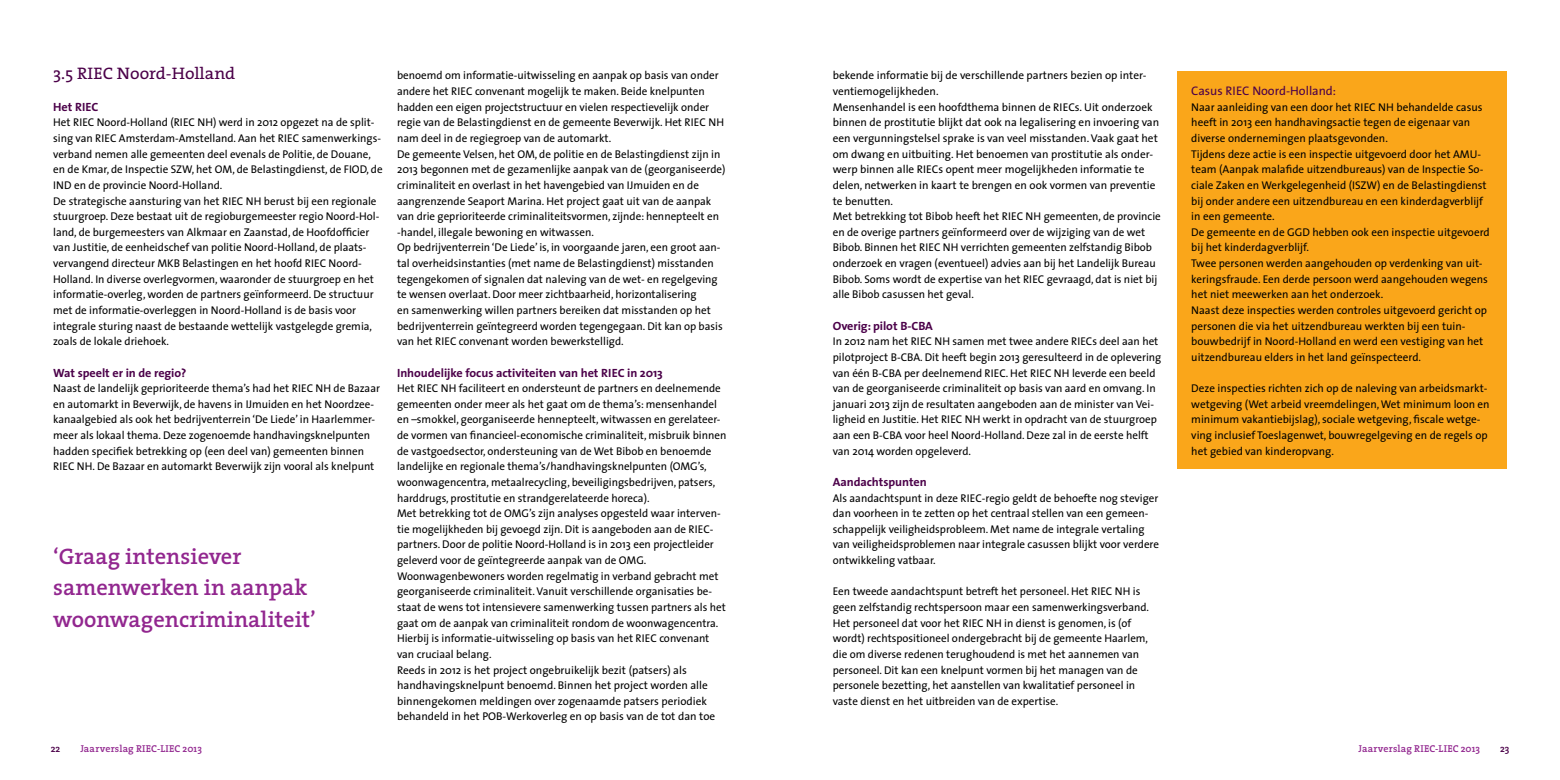
<style>
.page{position:relative;width:1560px;height:780px;background:#fff}
.page>*{position:absolute;margin:0;border:0;box-sizing:border-box;transform-origin:0 0}
.t1{font:600 22.5px/31.2px "The Serif";color:#92278f}
.t2{font:16.75px "The Serif";color:#4b0049;scale:1.05 1}
.t3{font:12.5px "The Sans";color:#4b0049}
.t4{font:700 12px "The Sans";letter-spacing:-.005em;color:#4b0049}
.t5{font:11.25px/15.6px "The Sans";color:#000}
.t6{font:600 10px "The Serif";letter-spacing:.01em;color:#92278f}
.t7{font:600 10px "The Serif";color:#4b0049}
</style>
<div class="page">
<div style="left:1176px;top:72px;width:330px;height:397px;background:#faa61a"></div>
<h2 class="t2" style="left:53px;top:60px;width:175px">3.5 RIEC Noord-Holland</h2>
<p class="t4" style="left:53px;top:97px;width:47px">Het RIEC</p>
<p class="t5" style="left:53px;top:114px;width:331px">Het RIEC Noord-Holland (RIEC NH) werd in 2012 opgezet na de split&shy;sing van RIEC Amsterdam-Amstelland. Aan het RIEC samenwerkings&shy;verband nemen alle gemeenten deel evenals de Politie, de Douane, en de Kmar, de Inspectie SZW, het OM, de Belastingdienst, de FIOD, de IND en de provincie Noord-Holland.<br>De strategische aansturing van het RIEC NH berust bij een regionale stuurgroep. Deze bestaat uit de regioburgemeester regio Noord-Hol&shy;land, de burgemeesters van Alkmaar en Zaanstad, de Hoofdofficier van Justitie, de eenheidschef van politie Noord-Holland, de plaats&shy;vervangend directeur MKB Belastingen en het hoofd RIEC Noord-Holland. In diverse overlegvormen, waaronder de stuurgroep en het informatie-overleg, worden de partners geïnformeerd. De structuur met de informatie-overleggen in Noord-Holland is de basis voor integrale sturing naast de bestaande wettelijk vastgelegde gremia, zoals de lokale driehoek.</p>
<p class="t4" style="left:53px;top:362px;width:135px">Wat speelt er in de regio?</p>
<p class="t5" style="left:53px;top:380px;width:328px">Naast de landelijk geprioriteerde thema’s had het RIEC NH de Bazaar en automarkt in Beverwijk, de havens in IJmuiden en het Noordzee&shy;kanaalgebied als ook het bedrijventerrein ‘De Liede’ in Haarlemmer&shy;meer als lokaal thema. Deze zogenoemde handhavingsknelpunten hadden specifiek betrekking op (een deel van) gemeenten binnen RIEC NH. De Bazaar en automarkt Beverwijk zijn vooral als knelpunt</p>
<h1 class="t1" style="left:53px;top:540px;width:264px">‘Graag intensiever samenwerken in aanpak woonwagencriminaliteit’</h1>
<p class="t5" style="left:397px;top:67px;width:330px">benoemd om informatie-uitwisseling en aanpak op basis van onder andere het RIEC convenant mogelijk te maken. Beide knelpunten hadden een eigen projectstructuur en vielen respectievelijk onder regie van de Belastingdienst en de gemeente Beverwijk. Het RIEC NH nam deel in de regiegroep van de automarkt.<br>De gemeente Velsen, het OM, de politie en de Belastingdienst zijn in 2013 begonnen met de gezamenlijke aanpak van de (georganiseerde) criminaliteit en overlast in het havengebied van IJmuiden en de aangrenzende Seaport Marina. Het project gaat uit van de aanpak van drie geprioriteerde criminaliteitsvormen, zijnde: hennepteelt en -handel, illegale bewoning en witwassen.<br>Op bedrijventerrein ‘De Liede’ is, in voorgaande jaren, een groot aan&shy;tal overheidsinstanties (met name de Belastingdienst) misstanden tegengekomen of signalen dat naleving van de wet- en regelgeving te wensen overlaat. Door meer zichtbaarheid, horizontalisering<br>en samenwerking willen partners bereiken dat misstanden op het bedrijventerrein geïntegreerd worden tegengegaan. Dit kan op basis van het RIEC convenant worden bewerkstelligd.</p>
<p class="t4" style="left:397px;top:362px;width:267px">Inhoudelijke focus activiteiten van het RIEC in 2013</p>
<p class="t5" style="left:397px;top:380px;width:331px">Het RIEC NH faciliteert en ondersteunt de partners en deelnemende gemeenten onder meer als het gaat om de thema’s: mensenhandel en –smokkel, georganiseerde hennepteelt, witwassen en gerelateer&shy;de vormen van financieel-economische criminaliteit, misbruik binnen de vastgoedsector, ondersteuning van de Wet Bibob en benoemde landelijke en regionale thema’s/handhavingsknelpunten (OMG’s, woonwagencentra, metaalrecycling, beveiligingsbedrijven, patsers, harddrugs, prostitutie en strandgerelateerde horeca).<br>Met betrekking tot de OMG’s zijn analyses opgesteld waar interven&shy;tie mogelijkheden bij gevoegd zijn. Dit is aangeboden aan de RIEC&shy;partners. Door de politie Noord-Holland is in 2013 een projectleider geleverd voor de geïntegreerde aanpak van de OMG.<br>Woonwagenbewoners worden regelmatig in verband gebracht met georganiseerde criminaliteit. Vanuit verschillende organisaties be&shy;staat de wens tot intensievere samenwerking tussen partners als het gaat om de aanpak van criminaliteit rondom de woonwagencentra.<br>Hierbij is informatie-uitwisseling op basis van het RIEC convenant van cruciaal belang.<br>Reeds in 2012 is het project ongebruikelijk bezit (patsers) als handhavingsknelpunt benoemd. Binnen het project worden alle binnengekomen meldingen over zogenaamde patsers periodiek behandeld in het POB-Werkoverleg en op basis van de tot dan toe</p>
<p class="t5" style="left:832px;top:67px;width:329px">bekende informatie bij de verschillende partners bezien op inter&shy;ventiemogelijkheden.<br>Mensenhandel is een hoofdthema binnen de RIECs. Uit onderzoek binnen de prostitutie blijkt dat ook na legalisering en invoering van een vergunningstelsel sprake is van veel misstanden. Vaak gaat het om dwang en uitbuiting. Het benoemen van prostitutie als onder&shy;werp binnen alle RIECs opent meer mogelijkheden informatie te delen, netwerken in kaart te brengen en ook vormen van preventie te benutten.<br>Met betrekking tot Bibob heeft het RIEC NH gemeenten, de provincie en de overige partners geïnformeerd over de wijziging van de wet Bibob. Binnen het RIEC NH verrichten gemeenten zelfstandig Bibob onderzoek en vragen (eventueel) advies aan bij het Landelijk Bureau Bibob. Soms wordt de expertise van het RIEC gevraagd, dat is niet bij alle Bibob casussen het geval.</p>
<p class="t4" style="left:832px;top:315px;width:102px">Overig: pilot B-CBA</p>
<p class="t5" style="left:832px;top:333px;width:330px">In 2012 nam het RIEC NH samen met twee andere RIECs deel aan het pilotproject B-CBA. Dit heeft begin 2013 geresulteerd in de oplevering van één B-CBA per deelnemend RIEC. Het RIEC NH leverde een beeld van de georganiseerde criminaliteit op basis van aard en omvang. In januari 2013 zijn de resultaten aangeboden aan de minister van Vei&shy;ligheid en Justitie. Het RIEC NH werkt in opdracht van de stuurgroep aan een B-CBA voor heel Noord-Holland. Deze zal in de eerste helft van 2014 worden opgeleverd.</p>
<p class="t4" style="left:832px;top:472px;width:95px">Aandachtspunten</p>
<p class="t5" style="left:832px;top:489px;width:328px">Als aandachtspunt in deze RIEC-regio geldt de behoefte nog steviger dan voorheen in te zetten op het centraal stellen van een gemeen&shy;schappelijk veiligheidsprobleem. Met name de integrale vertaling van veiligheidsproblemen naar integrale casussen blijkt voor verdere ontwikkeling vatbaar.</p>
<p class="t5" style="left:832px;top:583px;width:318px">Een tweede aandachtspunt betreft het personeel. Het RIEC NH is geen zelfstandig rechtspersoon maar een samenwerkingsverband.<br>Het personeel dat voor het RIEC NH in dienst is genomen, is (of wordt) rechtspositioneel ondergebracht bij de gemeente Haarlem, die om diverse redenen terughoudend is met het aannemen van personeel. Dit kan een knelpunt vormen bij het managen van de personele bezetting, het aanstellen van kwalitatief personeel in vaste dienst en het uitbreiden van de expertise.</p>
<p class="t3" style="left:1191px;top:80px;width:146px">Casus RIEC Noord-Holland:</p>
<p class="t5" style="left:1191px;top:99px;width:300px">Naar aanleiding van een door het RIEC NH behandelde casus heeft in 2013 een handhavingsactie tegen de eigenaar van diverse ondernemingen plaatsgevonden.<br>Tijdens deze actie is een inspectie uitgevoerd door het AMU&shy;team (Aanpak malafide uitzendbureaus) van de Inspectie So&shy;ciale Zaken en Werkgelegenheid (ISZW) en de Belastingdienst bij onder andere een uitzendbureau en een kinderdagverblijf in een gemeente.<br>De gemeente en de GGD hebben ook een inspectie uitgevoerd bij het kinderdagverblijf.<br>Twee personen werden aangehouden op verdenking van uit&shy;keringsfraude. Een derde persoon werd aangehouden wegens het niet meewerken aan het onderzoek.<br>Naast deze inspecties werden controles uitgevoerd gericht op personen die via het uitzendbureau werkten bij een tuin&shy;bouwbedrijf in Noord-Holland en werd een vestiging van het uitzendbureau elders in het land geïnspecteerd.</p>
<p class="t5" style="left:1191px;top:380px;width:300px">Deze inspecties richten zich op de naleving van arbeidsmarkt&shy;wetgeving (Wet arbeid vreemdelingen, Wet minimum loon en minimum vakantiebijslag), sociale wetgeving, fiscale wetge&shy;ving inclusief Toeslagenwet, bouwregelgeving en de regels op het gebied van kinderopvang.</p>
<p class="t7" style="left:51px;top:740px;width:11px">22</p>
<p class="t6" style="left:80px;top:740px;width:123px">Jaarverslag RIEC-LIEC 2013</p>
<p class="t6" style="left:1358px;top:740px;width:123px">Jaarverslag RIEC-LIEC 2013</p>
<p class="t7" style="left:1499px;top:740px;width:11px">23</p>
</div>
